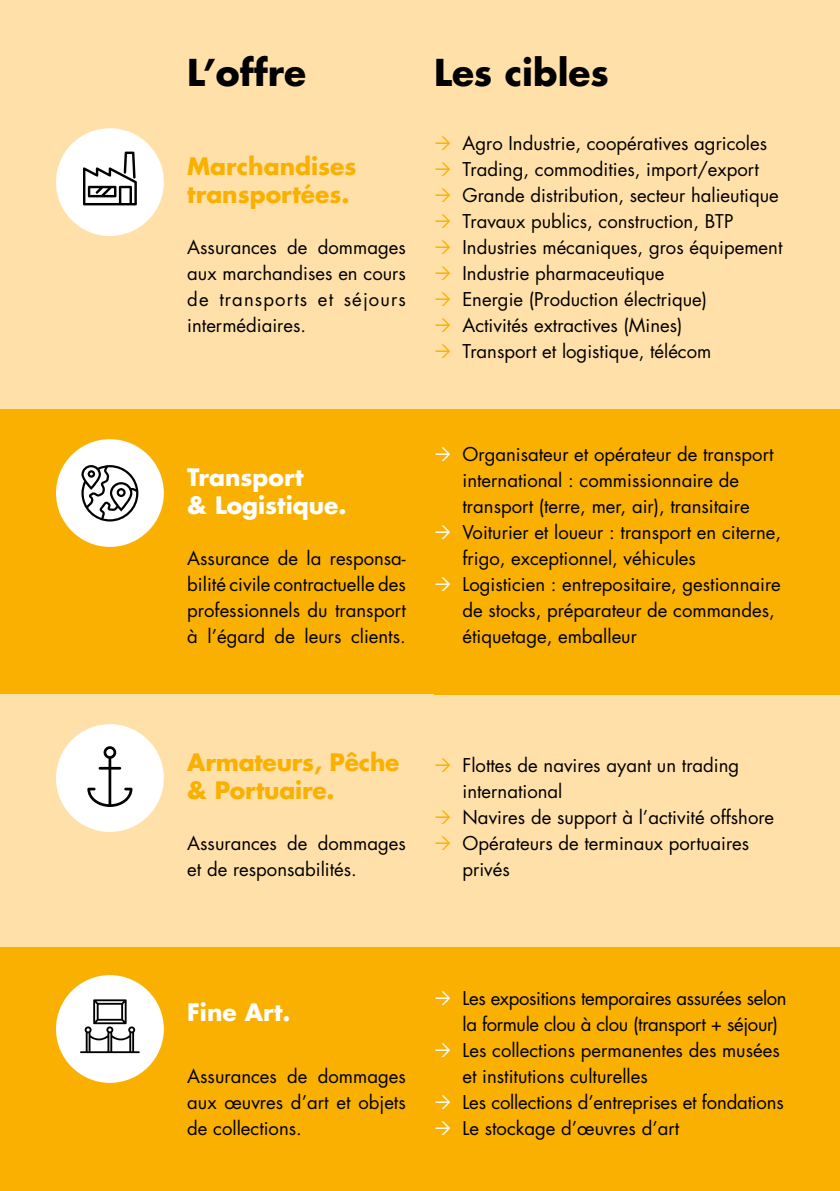
<style>
.page{position:relative;width:840px;height:1191px;background:#fff}
.page>*{position:absolute;margin:0;border:0;box-sizing:border-box;transform-origin:0 0}
.t1{font:700 36px "Futura";color:#000}
.t2{font:700 23.4px/28.6px "Futura";color:#f9b000}
.t3{font:700 23.4px/28.6px "Futura";color:#fff}
.t4{font:18.4px/25.8px "Futura Std";color:#000}
</style>
<div class="page">
<div style="left:0;top:0;width:839px;height:150px;background:#ffe0a9"></div>
<div style="left:0;top:409px;width:439px;height:311px;background:#f9b000"></div>
<div style="left:0;top:945px;width:439px;height:246px;background:#f9b000"></div>
<div style="left:0;top:694px;width:439px;height:253px;background:#ffe0a9"></div>
<div style="left:0;top:98px;width:439px;height:311px;background:#ffe0a9"></div>
<div style="left:434px;top:944px;width:405px;height:247px;background:#f9b000"></div>
<div style="left:434px;top:694px;width:405px;height:253px;background:#ffe0a9"></div>
<div style="left:434px;top:98px;width:405px;height:311px;background:#ffe0a9"></div>
<div style="left:56px;top:724px;width:108px;height:108px;background:#fff;border-radius:50%"></div>
<svg style="left:87px;top:746px;width:45px;height:61px"></svg>
<div style="left:56px;top:975px;width:108px;height:107px;background:#fff;border-radius:50%"></div>
<svg style="left:80px;top:999px;width:60px;height:54px"></svg>
<div style="left:56px;top:128px;width:108px;height:108px;background:#fff;border-radius:50%"></div>
<svg style="left:83px;top:152px;width:54px;height:53px"></svg>
<div style="left:56px;top:439px;width:108px;height:108px;background:#fff;border-radius:50%"></div>
<svg style="left:81px;top:465px;width:57px;height:56px"></svg>
<div style="left:434px;top:409px;width:405px;height:285px;background:#f9b000"></div>
<h1 class="t1" style="left:187px;top:47px;width:120px">L’offre</h1>
<h1 class="t1" style="left:434px;top:47px;width:176px">Les cibles</h1>
<p class="t2" style="left:187px;top:151px;width:171px">Marchandises transportées.</p>
<p class="t4" style="left:187px;top:234px;width:220px;text-align:justify">Assurances de dommages aux marchandises en cours de transports et séjours intermédiaires.</p>
<p class="t3" style="left:187px;top:462px;width:161px">Transport<br>&amp; Logistique.</p>
<p class="t4" style="left:187px;top:545px;width:220px;text-align:justify">Assurance de la responsa&shy;bilité civile contractuelle des professionnels du transport à l’égard de leurs clients.</p>
<p class="t2" style="left:187px;top:747px;width:214px">Armateurs, Pêche &amp; Portuaire.</p>
<p class="t4" style="left:187px;top:830px;width:220px">Assurances de dommages et de responsabilités.</p>
<p class="t3" style="left:187px;top:997px;width:105px">Fine Art.</p>
<p class="t4" style="left:187px;top:1063px;width:220px;text-align:justify">Assurances de dommages aux œuvres d’art et objets de collections.</p>
<p class="t4" style="left:462px;top:131px;width:321px">Agro Industrie, coopératives agricoles Trading, commodities, import/export Grande distribution, secteur halieutique Travaux publics, construction, BTP Industries mécaniques, gros équipement Industrie pharmaceutique<br>Energie (Production électrique)<br>Activités extractives (Mines)<br>Transport et logistique, télécom</p>
<p class="t4" style="left:462px;top:442px;width:320px">Organisateur et opérateur de transport international : commissionnaire de transport (terre, mer, air), transitaire Voiturier et loueur : transport en citerne, frigo, exceptionnel, véhicules Logisticien : entrepositaire, gestionnaire de stocks, préparateur de commandes, étiquetage, emballeur</p>
<p class="t4" style="left:462px;top:752px;width:313px">Flottes de navires ayant un trading international<br>Navires de support à l’activité offshore<br>Opérateurs de terminaux portuaires privés</p>
<p class="t4" style="left:462px;top:986px;width:325px">Les expositions temporaires assurées selon la formule clou à clou (transport + séjour)<br>Les collections permanentes des musées et institutions culturelles<br>Les collections d’entreprises et fondations Le stockage d’œuvres d’art</p>
</div>
